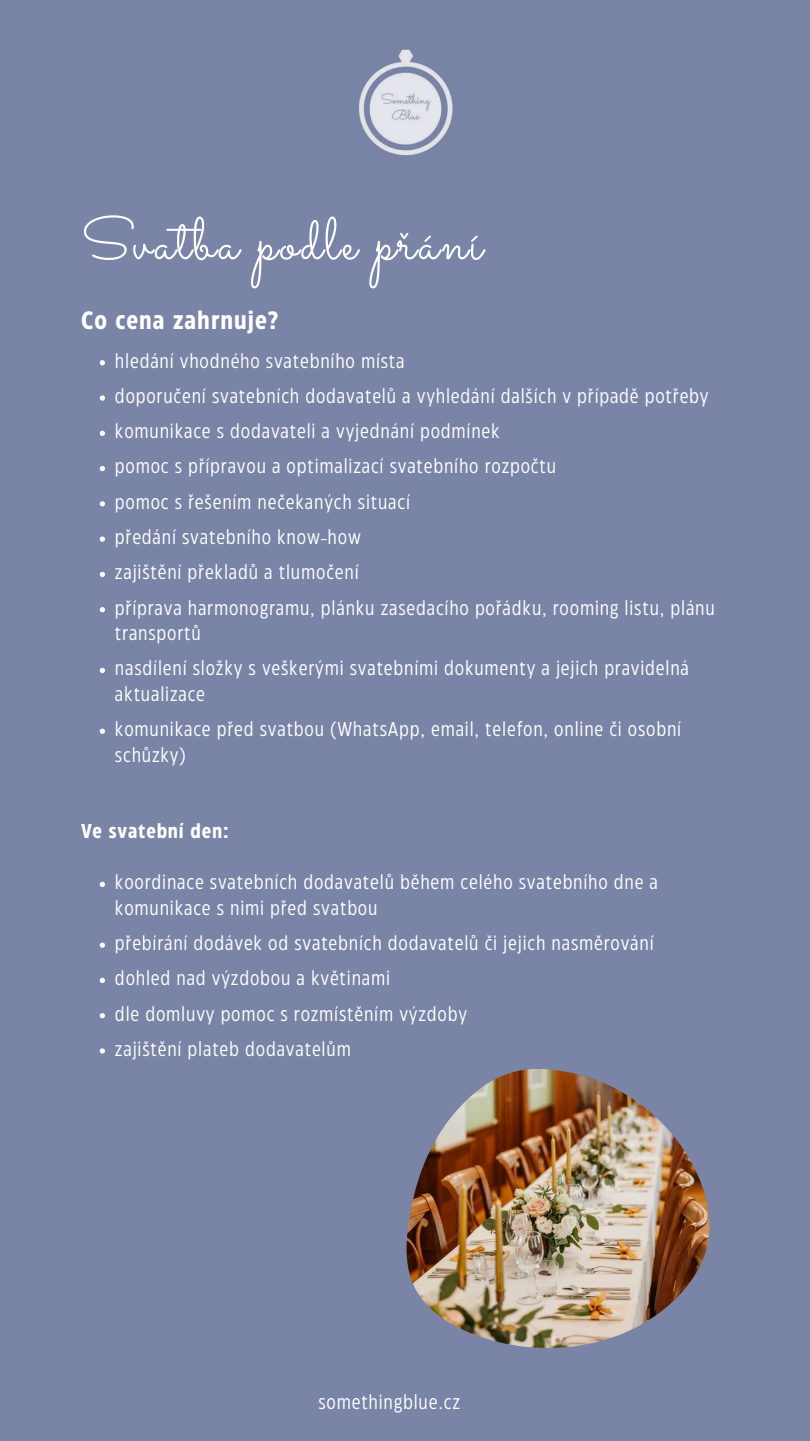
<style>
.page{position:relative;width:810px;height:1441px;background:#fff}
.page>*{position:absolute;margin:0;border:0;box-sizing:border-box;transform-origin:0 0}
.t1{font:59.4px "Sacramento";letter-spacing:.04em;color:#fff}
.t2{font:700 25px "Eastman Condensed";letter-spacing:.04em;color:#fff}
.t3{font:20px/35.2px "Eastman Condensed";letter-spacing:.04em;color:#fff}
.t4{font:700 20px "Eastman Condensed";letter-spacing:.04em;color:#fff}
</style>
<div class="page">
<div style="left:0;top:0;width:810px;height:1440px;background:#7a84a6"></div>
<svg style="left:100px;top:360px;width:5px;height:5px"></svg>
<svg style="left:100px;top:395px;width:5px;height:5px"></svg>
<svg style="left:100px;top:430px;width:5px;height:6px"></svg>
<svg style="left:100px;top:466px;width:5px;height:5px"></svg>
<svg style="left:100px;top:501px;width:5px;height:5px"></svg>
<svg style="left:100px;top:536px;width:5px;height:5px"></svg>
<svg style="left:100px;top:571px;width:5px;height:6px"></svg>
<svg style="left:100px;top:607px;width:5px;height:5px"></svg>
<svg style="left:100px;top:667px;width:5px;height:6px"></svg>
<svg style="left:100px;top:728px;width:5px;height:5px"></svg>
<svg style="left:100px;top:881px;width:5px;height:5px"></svg>
<svg style="left:100px;top:942px;width:5px;height:5px"></svg>
<svg style="left:100px;top:977px;width:5px;height:5px"></svg>
<svg style="left:100px;top:1013px;width:5px;height:5px"></svg>
<svg style="left:100px;top:1048px;width:5px;height:5px"></svg>
<img style="left:358px;top:48px;width:95px;height:108px">
<img style="left:407px;top:1069px;width:302px;height:278px">
<h1 class="t1" style="left:81px;top:203px;width:403px">Svatba podle přání</h1>
<p class="t2" style="left:81px;top:310px;width:198px">Co cena zahrnuje?</p>
<p class="t3" style="left:115px;top:344px;width:601px">hledání vhodného svatebního místa<br>doporučení svatebních dodavatelů a vyhledání dalších v případě potřeby komunikace s dodavateli a vyjednání podmínek<br>pomoc s přípravou a optimalizací svatebního rozpočtu<br>pomoc s řešením nečekaných situací<br>předání svatebního know-how<br>zajištění překladů a tlumočení<br>příprava harmonogramu, plánku zasedacího pořádku, rooming listu, plánu</p>
<p class="t3" style="left:115px;top:616px;width:576px">transportů<br>nasdílení složky s veškerými svatebními dokumenty a jejich pravidelná</p>
<p class="t3" style="left:115px;top:677px;width:568px">aktualizace<br>komunikace před svatbou (WhatsApp, email, telefon, online či osobní</p>
<p class="t3" style="left:115px;top:738px;width:72px">schůzky)</p>
<p class="t4" style="left:81px;top:823px;width:149px">Ve svatební den:</p>
<p class="t3" style="left:115px;top:870px;width:545px;line-height:25.5px">koordinace svatebních dodavatelů během celého svatebního dne a komunikace s nimi před svatbou</p>
<p class="t3" style="left:115px;top:926px;width:540px">přebírání dodávek od svatebních dodavatelů či jejich nasměrování dohled nad výzdobou a květinami<br>dle domluvy pomoc s rozmístěním výzdoby<br>zajištění plateb dodavatelům</p>
<p class="t3" style="left:318px;top:1384px;width:143px">somethingblue.cz</p>
</div>
